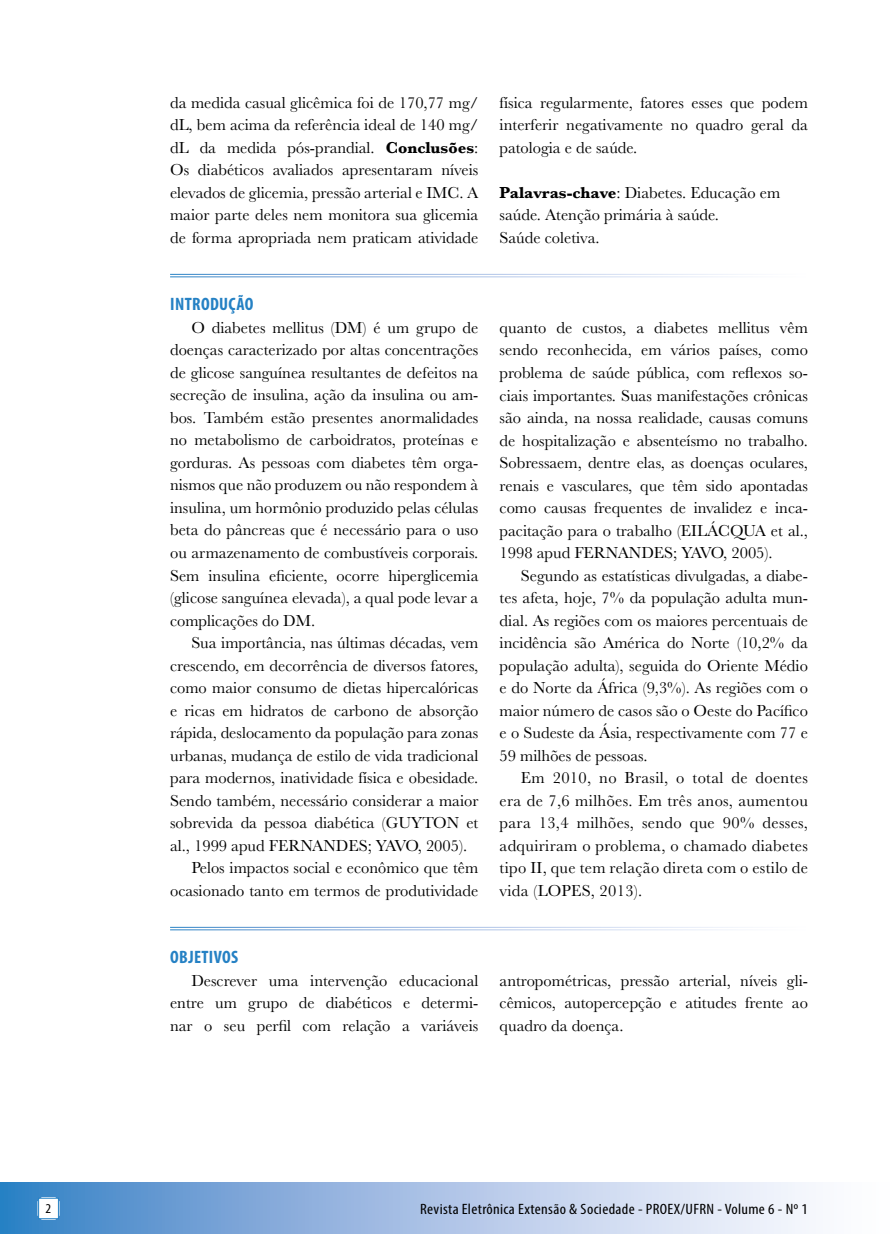
<style>
.page{position:relative;width:893px;height:1234px;background:#fff}
.page>*{position:absolute;margin:0;border:0;box-sizing:border-box;transform-origin:0 0}
.t1{font:700 condensed 18px "Myriad Pro";letter-spacing:.02em;color:#2581c4}
.t2{font:16.5px/22.5px "Baskerville";color:#000;text-align:justify}
.t3{font:condensed 15px "Myriad Pro";letter-spacing:.02em;color:#000;scale:1.1 1}
.t4{font:condensed 13.5px "Myriad Pro";color:#000;scale:1.1 1}
.s1{font-weight:700}
</style>
<div class="page">
<svg style="left:0;top:1182px;width:809px;height:51px;background:#a0bee3"></svg>
<svg style="left:38px;top:1196px;width:22px;height:23px"></svg>
<div style="left:38px;top:1197px;width:21px;height:21px;background:#fff;border:1px solid #2581c4"></div>
<p class="t2" style="left:170px;top:91px;width:310px">da medida casual glicêmica foi de 170,77 mg/ dL, bem acima da referência ideal de 140 mg/ dL da medida pós-prandial. <span class="s1">Conclusões</span>:<br>Os diabéticos avaliados apresentaram níveis elevados de glicemia, pressão arterial e IMC. A maior parte deles nem monitora sua glicemia de forma apropriada nem praticam atividade</p>
<p class="t2" style="left:500px;top:91px;width:310px">física regularmente, fatores esses que podem interferir negativamente no quadro geral da patologia e de saúde.</p>
<p class="t2" style="left:500px;top:181px;width:282px;text-align:left"><span class="s1">Palavras-chave</span>: Diabetes. Educação em saúde. Atenção primária à saúde.<br>Saúde coletiva.</p>
<p class="t1" style="left:170px;top:293px;width:85px">INTRODUÇÃO</p>
<p class="t2" style="left:170px;top:316px;width:310px;text-indent:21px">O diabetes mellitus (DM) é um grupo de doenças caracterizado por altas concentrações de glicose sanguínea resultantes de defeitos na secreção de insulina, ação da insulina ou am&shy;bos. Também estão presentes anormalidades no metabolismo de carboidratos, proteínas e gorduras. As pessoas com diabetes têm orga&shy;nismos que não produzem ou não respondem à insulina, um hormônio produzido pelas células beta do pâncreas que é necessário para o uso ou armazenamento de combustíveis corporais.<br>Sem insulina eficiente, ocorre hiperglicemia (glicose sanguínea elevada), a qual pode levar a complicações do DM.</p>
<p class="t2" style="left:191px;top:631px;width:289px">Sua importância, nas últimas décadas, vem</p>
<p class="t2" style="left:170px;top:654px;width:310px">crescendo, em decorrência de diversos fatores,</p>
<p class="t2" style="left:170px;top:676px;width:310px">como maior consumo de dietas hipercalóricas</p>
<p class="t2" style="left:170px;top:699px;width:310px">e ricas em hidratos de carbono de absorção</p>
<p class="t2" style="left:170px;top:721px;width:310px">rápida, deslocamento da população para zonas</p>
<p class="t2" style="left:170px;top:744px;width:310px">urbanas, mudança de estilo de vida tradicional</p>
<p class="t2" style="left:170px;top:766px;width:310px">para modernos, inatividade física e obesidade.</p>
<p class="t2" style="left:170px;top:789px;width:310px">Sendo também, necessário considerar a maior</p>
<p class="t2" style="left:170px;top:811px;width:310px">sobrevida da pessoa diabética (GUYTON et</p>
<p class="t2" style="left:170px;top:834px;width:298px">al., 1999 apud FERNANDES; YAVO, 2005).</p>
<p class="t2" style="left:191px;top:856px;width:289px">Pelos impactos social e econômico que têm</p>
<p class="t2" style="left:170px;top:879px;width:310px">ocasionado tanto em termos de produtividade</p>
<p class="t2" style="left:500px;top:316px;width:310px">quanto de custos, a diabetes mellitus vêm sendo reconhecida, em vários países, como problema de saúde pública, com reflexos so&shy;ciais importantes. Suas manifestações crônicas são ainda, na nossa realidade, causas comuns de hospitalização e absenteísmo no trabalho.<br>Sobressaem, dentre elas, as doenças oculares, renais e vasculares, que têm sido apontadas como causas frequentes de invalidez e inca&shy;pacitação para o trabalho (EILÁCQUA et al., 1998 apud FERNANDES; YAVO, 2005).</p>
<p class="t2" style="left:500px;top:564px;width:310px;text-indent:21px">Segundo as estatísticas divulgadas, a diabe&shy;tes afeta, hoje, 7% da população adulta mun&shy;dial. As regiões com os maiores percentuais de incidência são América do Norte (10,2% da população adulta), seguida do Oriente Médio e do Norte da África (9,3%). As regiões com o maior número de casos são o Oeste do Pacífico e o Sudeste da Ásia, respectivamente com 77 e 59 milhões de pessoas.</p>
<p class="t2" style="left:500px;top:766px;width:310px;text-indent:21px">Em 2010, no Brasil, o total de doentes era de 7,6 milhões. Em três anos, aumentou para 13,4 milhões, sendo que 90% desses, adquiriram o problema, o chamado diabetes tipo II, que tem relação direta com o estilo de vida (LOPES, 2013).</p>
<p class="t1" style="left:170px;top:945px;width:70px">OBJETIVOS</p>
<p class="t2" style="left:170px;top:969px;width:310px;text-indent:21px">Descrever uma intervenção educacional entre um grupo de diabéticos e determi&shy;nar o seu perfil com relação a variáveis</p>
<p class="t2" style="left:500px;top:969px;width:310px">antropométricas, pressão arterial, níveis gli&shy;cêmicos, autopercepção e atitudes frente ao quadro da doença.</p>
<p class="t4" style="left:46px;top:1200px;width:7px">2</p>
<p class="t3" style="left:420px;top:1199px;width:354px">Revista Eletrônica Extensão &amp; Sociedade - PROEX/UFRN - Volume 6 - No 1</p>
</div>
